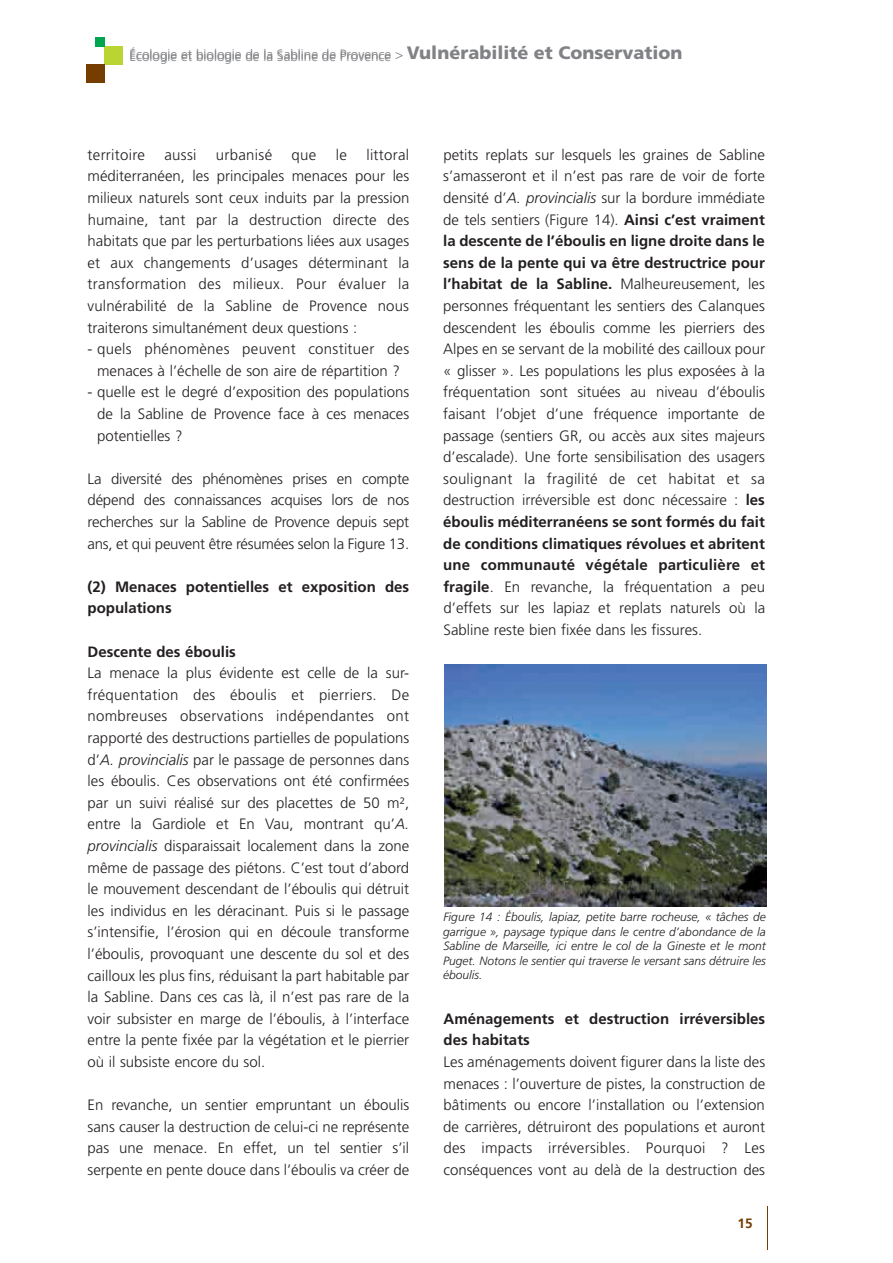
<style>
.page{position:relative;width:893px;height:1263px;background:#fff}
.page>*{position:absolute;margin:0;border:0;box-sizing:border-box;transform-origin:0 0}
.t1{font:300 15px/21.6px "Frutiger LT Std";color:#231f20;text-align:justify}
.t2{font:300 15px/21.6px "Frutiger LT Std";letter-spacing:.02em;color:#231f20;text-align:center}
.t3{font:700 15px/21.6px "Frutiger LT Std";color:#231f20}
.t4{font:300 13.5px "Frutiger";color:#808285}
.t5{font:700 13.5px "Frutiger LT Std";color:#753e00}
.t6{font:italic 300 12px/14.4px "Frutiger LT Std";color:#231f20;text-align:justify}
.s1{font-family:"Frutiger LT Std"}
.s2{font-family:"Frutiger LT Std";font-weight:900;font-size:18px}
.s3{font-weight:700}
.s4{font-style:italic}
</style>
<div class="page">
<div style="left:105px;top:46px;width:18px;height:18px;background:#bad432"></div>
<div style="left:87px;top:64px;width:18px;height:18px;background:#753e00"></div>
<div style="left:96px;top:37px;width:9px;height:9px;background:#00a54f"></div>
<hr style="left:768px;top:1207px;width:1px;height:43px;background:#753e00">
<img style="left:444px;top:665px;width:322px;height:242px">
<p class="t4" style="left:129px;top:49px;width:555px">Écologie et biologie de la Sabline de Provence <span class="s1">&gt;</span> <span class="s2">Vulnérabilité et Conservation</span></p>
<p class="t4" style="left:129px;top:51px;width:264px">Écologie et biologie de la Sabline de Provence</p>
<p class="t1" style="left:87px;top:145px;width:323px;text-indent:279px">littoral méditerranéen, les principales menaces pour les milieux naturels sont ceux induits par la pression humaine, tant par la destruction directe des habitats que par les perturbations liées aux usages et aux changements d’usages déterminant la transformation des milieux. Pour évaluer la vulnérabilité de la Sabline de Provence nous traiterons simultanément deux questions :</p>
<p class="t2" style="left:88px;top:339px;width:323px">- quels phénomènes peuvent constituer des menaces à l’échelle de son aire de répartition ?</p>
<p class="t1" style="left:97px;top:382px;width:314px;text-indent:-10px">- quelle est le degré d’exposition des populations de la Sabline de Provence face à ces menaces potentielles ?</p>
<p class="t1" style="left:88px;top:469px;width:323px">La diversité des phénomènes prises en compte dépend des connaissances acquises lors de nos recherches sur la Sabline de Provence depuis sept ans, et qui peuvent être résumées selon la Figure 13.</p>
<p class="t3" style="left:88px;top:577px;width:323px">(2) Menaces potentielles et exposition des populations</p>
<p class="t1" style="left:87px;top:642px;width:323px;text-align:left"><span class="s3">Descente des éboulis<br></span>La menace la plus évidente est celle de la sur&shy;fréquentation des éboulis et pierriers. De nombreuses observations indépendantes ont rapporté des destructions partielles de populations d’<span class="s4">A. provincialis</span> par le passage de personnes dans les éboulis. Ces observations ont été confirmées par un suivi réalisé sur des placettes de 50 m², entre la Gardiole et En Vau, montrant qu’<span class="s4">A. provincialis</span> disparaissait localement dans la zone même de passage des piétons. C’est tout d’abord le mouvement descendant de l’éboulis qui détruit les individus en les déracinant. Puis si le passage s’intensifie, l’érosion qui en découle transforme l’éboulis, provoquant une descente du sol et des cailloux les plus fins, réduisant la part habitable par la Sabline. Dans ces cas là, il n’est pas rare de la voir subsister en marge de l’éboulis, à l’interface entre la pente fixée par la végétation et le pierrier où il subsiste encore du sol.</p>
<p class="t1" style="left:88px;top:1095px;width:323px">En revanche, un sentier empruntant un éboulis sans causer la destruction de celui-ci ne représente pas une menace. En effet, un tel sentier s’il serpente en pente douce dans l’éboulis va créer de</p>
<p class="t2" style="left:88px;top:145px;width:59px">territoire</p>
<p class="t1" style="left:164px;top:145px;width:34px">aussi</p>
<p class="t2" style="left:216px;top:145px;width:58px">urbanisé</p>
<p class="t1" style="left:292px;top:145px;width:26px">que</p>
<p class="t1" style="left:336px;top:145px;width:13px">le</p>
<p class="t1" style="left:443px;top:145px;width:324px">petits replats sur lesquels les graines de Sabline s’amasseront et il n’est pas rare de voir de forte densité d’<span class="s4">A. provincialis</span> sur la bordure immédiate de tels sentiers (Figure 14). <span class="s3">Ainsi c’est vraiment la descente de l’éboulis en ligne droite dans le sens de la pente qui va être destructrice pour l’habitat de la Sabline.</span> Malheureusement, les personnes fréquentant les sentiers des Calanques descendent les éboulis comme les pierriers des Alpes en se servant de la mobilité des cailloux pour « glisser ». Les populations les plus exposées à la fréquentation sont situées au niveau d’éboulis faisant l’objet d’une fréquence importante de passage (sentiers GR, ou accès aux sites majeurs d’escalade). Une forte sensibilisation des usagers soulignant la fragilité de cet habitat et sa destruction irréversible est donc nécessaire : <span class="s3">les éboulis méditerranéens se sont formés du fait de conditions climatiques révolues et abritent une communauté végétale particulière et fragile</span>. En revanche, la fréquentation a peu d’effets sur les lapiaz et replats naturels où la Sabline reste bien fixée dans les fissures.</p>
<p class="t6" style="left:443px;top:911px;width:324px">Figure 14 : Éboulis, lapiaz, petite barre rocheuse, « tâches de garrigue », paysage typique dans le centre d’abondance de la Sabline de Marseille, ici entre le col de la Gineste et le mont Puget. Notons le sentier qui traverse le versant sans détruire les éboulis.</p>
<p class="t1" style="left:443px;top:1009px;width:323px;text-align:left"><span class="s3">Aménagements et destruction irréversibles des habitats<br></span>Les aménagements doivent figurer dans la liste des menaces : l’ouverture de pistes, la construction de bâtiments ou encore l’installation ou l’extension de carrières, détruiront des populations et auront des impacts irréversibles. Pourquoi ? Les conséquences vont au delà de la destruction des</p>
<p class="t5" style="left:738px;top:1218px;width:17px">15</p>
</div>
